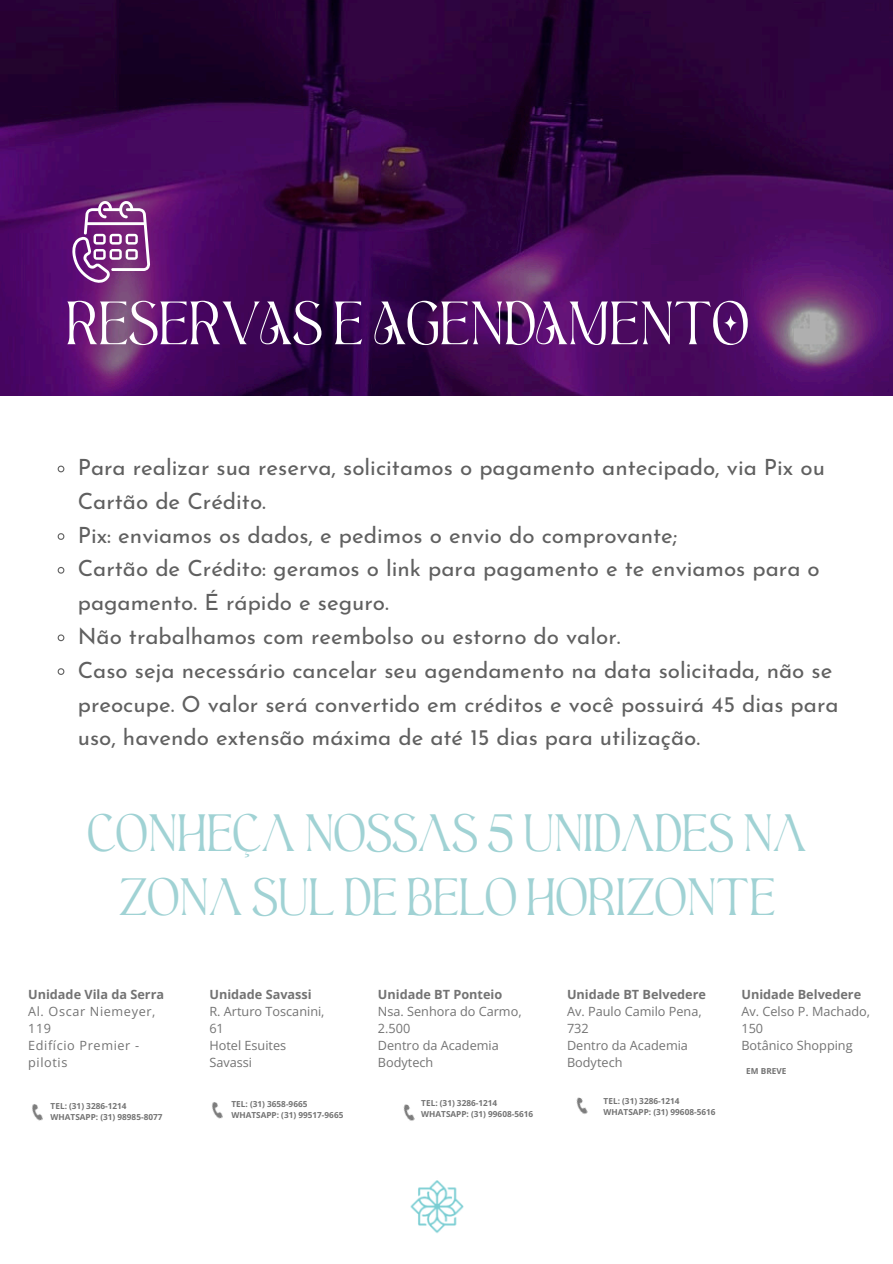
<style>
.page{position:relative;width:893px;height:1264px;background:#fff}
.page>*{position:absolute;margin:0;border:0;box-sizing:border-box;transform-origin:0 0}
.t1{font:53.25px "Aesthetic";color:#fff}
.t2{font:46.05px/64.2px "Aesthetic";color:#a0d2d4;text-align:center}
.t3{font:22.35px/33.8px "Josefin Sans";color:#606060}
.t4{font:12.75px/17px "Open Sans";color:#737373}
.t5{font:12.75px/17px "Open Sans";letter-spacing:.05em;color:#737373}
.t6{font:700 8.25px "Open Sans";color:#737373}
.s1{font-weight:700}
</style>
<div class="page">
<img style="left:0;top:0;width:892px;height:395px">
<img style="left:32px;top:1104px;width:11px;height:17px">
<img style="left:212px;top:1102px;width:11px;height:17px">
<img style="left:403px;top:1104px;width:12px;height:17px">
<img style="left:576px;top:1097px;width:12px;height:17px">
<svg style="left:57px;top:465px;width:8px;height:8px"></svg>
<svg style="left:57px;top:533px;width:8px;height:7px"></svg>
<svg style="left:57px;top:567px;width:8px;height:7px"></svg>
<svg style="left:57px;top:634px;width:8px;height:8px"></svg>
<svg style="left:57px;top:668px;width:8px;height:7px"></svg>
<svg style="left:72px;top:201px;width:78px;height:83px"></svg>
<img style="left:411px;top:1180px;width:53px;height:54px">
<p class="t1" style="left:66px;top:301px;width:684px">RESERVAS E AGENDAMENTO</p>
<p class="t3" style="left:78px;top:452px;width:748px">Para realizar sua reserva, solicitamos o pagamento antecipado, via Pix ou<br>Cartão de Crédito.</p>
<p class="t3" style="left:78px;top:520px;width:601px">Pix: enviamos os dados, e pedimos o envio do comprovante;</p>
<h4 class="t3" style="left:78px;top:554px;width:743px">Cartão de Crédito: geramos o link para pagamento e te enviamos para o pagamento. É rápido e seguro.</h4>
<p class="t3" style="left:78px;top:621px;width:544px">Não trabalhamos com reembolso ou estorno do valor.</p>
<p class="t3" style="left:78px;top:655px;width:762px">Caso seja necessário cancelar seu agendamento na data solicitada, não se preocupe. O valor será convertido em créditos e você possuirá 45 dias para uso, havendo extensão máxima de até 15 dias para utilização.</p>
<p class="t2" style="left:87px;top:804px;width:720px">CONHEÇA NOSSAS 5 UNIDADES NA<br>ZONA SUL DE BELO HORIZONTE</p>
<h4 class="t5" style="left:28px;top:985px;width:137px"><span class="s1">Unidade Vila da Serra<br></span>Al. Oscar Niemeyer,<br>119<br>Edifício Premier - pilotis</h4>
<p class="t4" style="left:209px;top:985px;width:117px"><span class="s1">Unidade Savassi<br></span>R. Arturo Toscanini,<br>61<br>Hotel Esuites<br>Savassi</p>
<p class="t4" style="left:378px;top:985px;width:145px"><span class="s1">Unidade BT Ponteio<br></span>Nsa. Senhora do Carmo,<br>2.500<br>Dentro da Academia<br>Bodytech</p>
<h4 class="t4" style="left:566px;top:985px;width:140px"><span class="s1">Unidade BT Belvedere<br></span>Av. Paulo Camilo Pena,<br>732<br>Dentro da Academia<br>Bodytech</h4>
<p class="t4" style="left:741px;top:985px;width:130px"><span class="s1">Unidade Belvedere<br></span>Av. Celso P. Machado,<br>150<br>Botânico Shopping</p>
<h4 class="t6" style="left:746px;top:1065px;width:42px">EM BREVE</h4>
<h4 class="t6" style="left:51px;top:1099px;width:77px">TEL: (31) 3286-1214</h4>
<p class="t6" style="left:51px;top:1110px;width:113px">WHATSAPP: (31) 98985-8077</p>
<h1 class="t6" style="left:231px;top:1097px;width:77px">TEL: (31) 3658-9665</h1>
<p class="t6" style="left:231px;top:1108px;width:113px">WHATSAPP: (31) 99517-9665</p>
<p class="t6" style="left:421px;top:1097px;width:77px">TEL: (31) 3286-1214</p>
<p class="t6" style="left:421px;top:1108px;width:113px">WHATSAPP: (31) 99608-5616</p>
<p class="t6" style="left:603px;top:1095px;width:77px">TEL: (31) 3286-1214</p>
<p class="t6" style="left:603px;top:1106px;width:113px">WHATSAPP: (31) 99608-5616</p>
</div>
